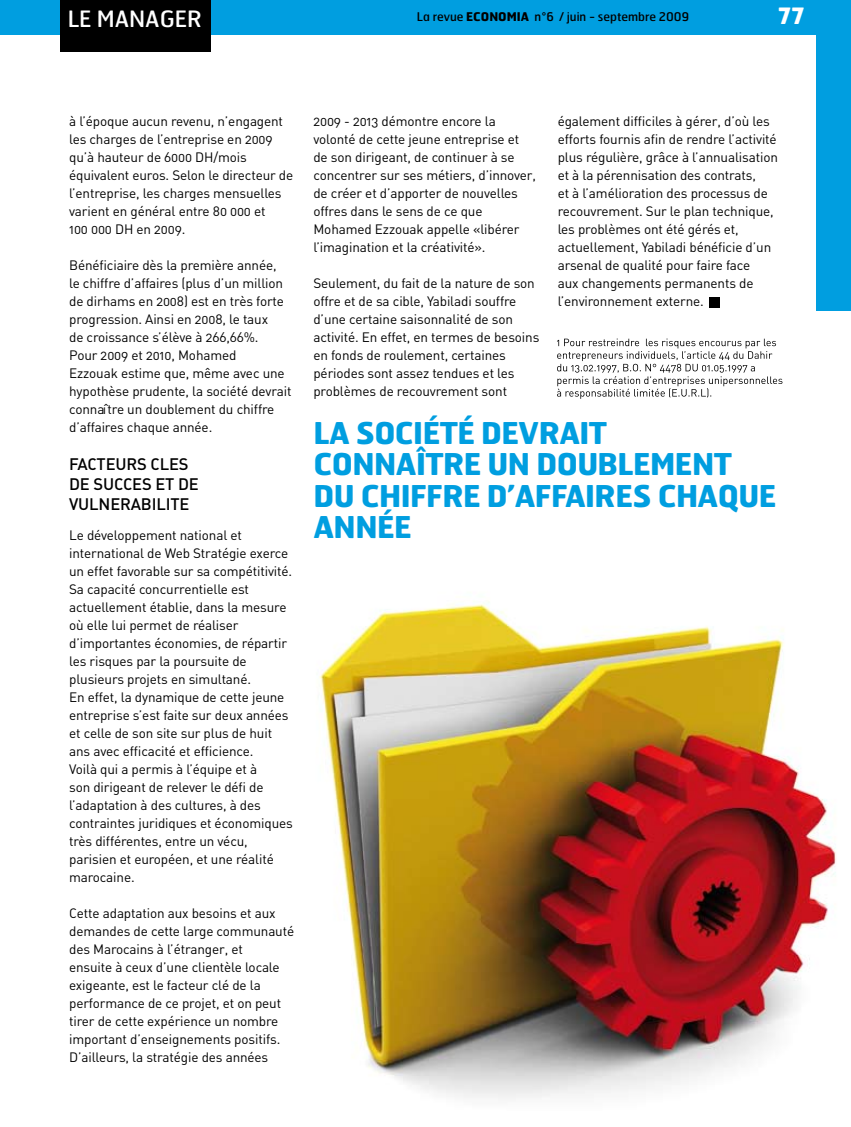
<style>
.page{position:relative;width:851px;height:1127px;background:#fff}
.page>*{position:absolute;margin:0;border:0;box-sizing:border-box;transform-origin:0 0}
.t1{font:700 30px/31.5px "Hermes";letter-spacing:-.02em;color:#009ee0}
.t2{font:22.5px "Hermes";color:#fff}
.t3{font:700 22.5px "Hermes";color:#fff}
.t4{font:16.5px/19.8px "DIN Medium Alternate";letter-spacing:-.01em;color:#000}
.t5{font:13.5px/18px "DIN Regular Alternate";letter-spacing:-.01em;color:#000}
.t6{font:12px "Hermes";color:#000}
.s1{font-weight:700}
</style>
<div class="page">
<div style="left:0;top:0;width:850px;height:34px;background:#009ee0"></div>
<div style="left:60px;top:0;width:151px;height:51px;background:#000"></div>
<div style="left:709px;top:297px;width:10px;height:10px;background:#000"></div>
<div style="left:816px;top:0;width:34px;height:310px;background:#009ee0"></div>
<img style="left:319px;top:601px;width:517px;height:498px">
<svg style="left:557px;top:338px;width:225px;height:61px"></svg>
<h2 class="t2" style="left:68px;top:4px;width:136px">LE MANAGER</h2>
<p class="t6" style="left:417px;top:8px;width:273px">La revue <span class="s1">ECONOMIA</span> n°6 / juin - septembre 2009</p>
<h2 class="t3" style="left:778px;top:1px;width:28px">77</h2>
<p class="t5" style="left:69px;top:112px;width:226px">à l’époque aucun revenu, n’engagent les charges de l’entreprise en 2009 qu’à hauteur de 6000 DH/mois équivalent euros. Selon le directeur de l’entreprise, les charges mensuelles varient en général entre 80 000 et<br>100 000 DH en 2009.</p>
<p class="t5" style="left:69px;top:256px;width:224px">Bénéficiaire dès la première année,<br>le chiffre d’affaires (plus d’un million de dirhams en 2008) est en très forte progression. Ainsi en 2008, le taux<br>de croissance s’élève à 266,66%.<br>Pour 2009 et 2010, Mohamed<br>Ezzouak estime que, même avec une hypothèse prudente, la société devrait connaître un doublement du chiffre d’affaires chaque année.</p>
<p class="t4" style="left:69px;top:453px;width:131px">FACTEURS CLES<br>DE SUCCES ET DE<br>VULNERABILITE</p>
<p class="t5" style="left:69px;top:526px;width:225px">Le développement national et international de Web Stratégie exerce un effet favorable sur sa compétitivité.<br>Sa capacité concurrentielle est actuellement établie, dans la mesure où elle lui permet de réaliser d’importantes économies, de répartir les risques par la poursuite de plusieurs projets en simultané.<br>En effet, la dynamique de cette jeune entreprise s’est faite sur deux années et celle de son site sur plus de huit ans avec efficacité et efficience.<br>Voilà qui a permis à l’équipe et à<br>son dirigeant de relever le défi de l’adaptation à des cultures, à des contraintes juridiques et économiques très différentes, entre un vécu, parisien et européen, et une réalité marocaine.</p>
<p class="t5" style="left:69px;top:904px;width:226px">Cette adaptation aux besoins et aux demandes de cette large communauté des Marocains à l’étranger, et<br>ensuite à ceux d’une clientèle locale exigeante, est le facteur clé de la performance de ce projet, et on peut tirer de cette expérience un nombre important d’enseignements positifs.<br>D’ailleurs, la stratégie des années</p>
<p class="t5" style="left:313px;top:112px;width:224px">2009 - 2013 démontre encore la volonté de cette jeune entreprise et de son dirigeant, de continuer à se concentrer sur ses métiers, d’innover, de créer et d’apporter de nouvelles offres dans le sens de ce que Mohamed Ezzouak appelle «libérer l’imagination et la créativité».</p>
<p class="t5" style="left:313px;top:274px;width:227px">Seulement, du fait de la nature de son offre et de sa cible, Yabiladi souffre d’une certaine saisonnalité de son activité. En effet, en termes de besoins en fonds de roulement, certaines périodes sont assez tendues et les problèmes de recouvrement sont</p>
<p class="t5" style="left:557px;top:112px;width:222px">également difficiles à gérer, d’où les efforts fournis afin de rendre l’activité plus régulière, grâce à l’annualisation et à la pérennisation des contrats,<br>et à l’amélioration des processus de recouvrement. Sur le plan technique, les problèmes ont été gérés et, actuellement, Yabiladi bénéficie d’un arsenal de qualité pour faire face<br>aux changements permanents de l’environnement externe.</p>
<h1 class="t1" style="left:313px;top:416px;width:464px">LA SOCIÉTÉ DEVRAIT<br>CONNAÎTRE UN DOUBLEMENT<br>DU CHIFFRE D’AFFAIRES CHAQUE<br>ANNÉE</h1>
</div>
